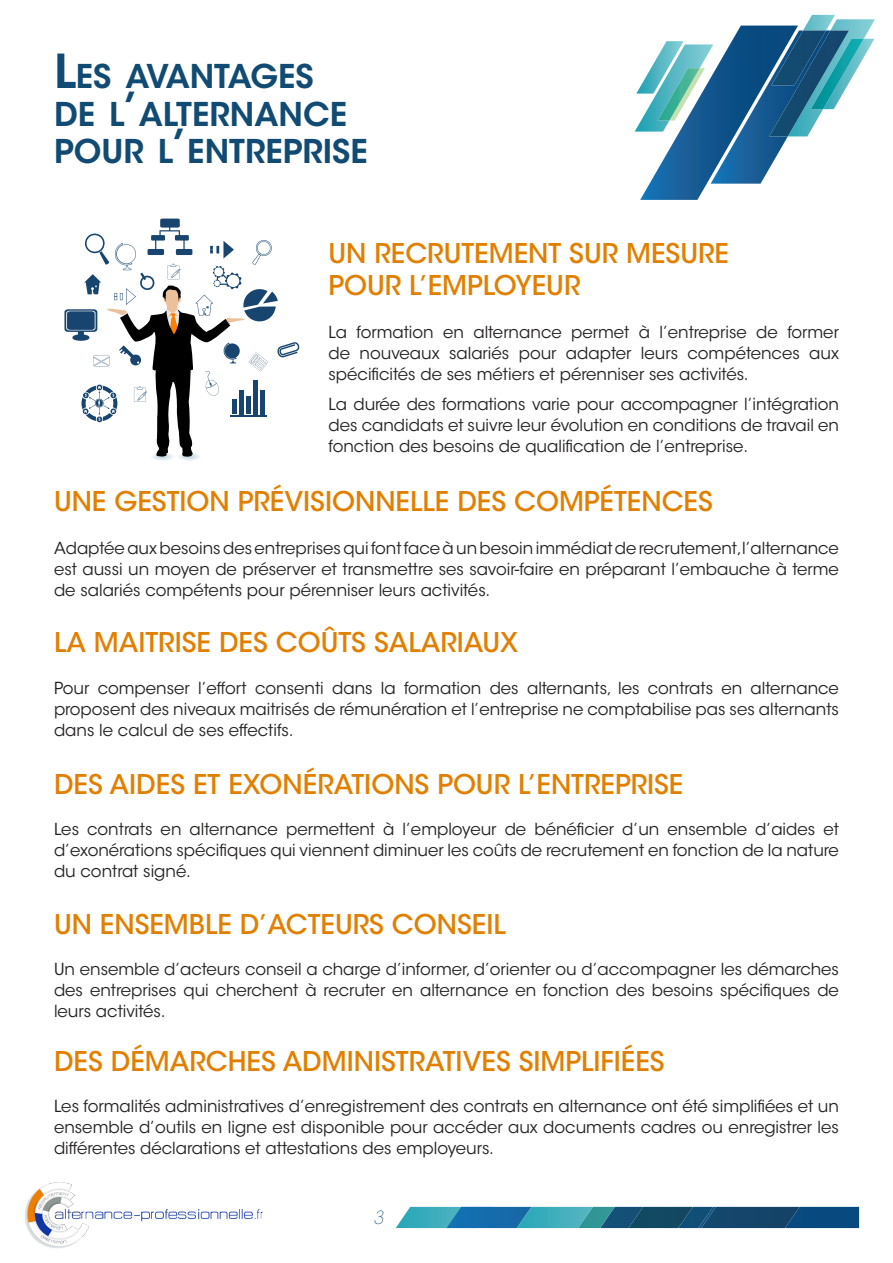
<style>
.page{position:relative;width:893px;height:1263px;background:#fff}
.page>*{position:absolute;margin:0;border:0;box-sizing:border-box;transform-origin:0 0}
.t1{font:600 32.55px "ITC Avant Garde Std";color:#114b73}
.t2{font:500 27px "ITC Avant Garde Std";color:#e17f00}
.t3{font:italic 200 18px "ITC Avant Garde Std";color:#114b73}
.t4{font:16.5px/21px "ITC Avant Garde Std";color:#231f20;text-align:justify}
.s1{font-size:46.5px}
</style>
<div class="page">
<img style="left:25px;top:1182px;width:239px;height:66px">
<svg style="left:396px;top:1207px;width:463px;height:21px;background:#216d90"></svg>
<svg style="left:635px;top:15px;width:239px;height:185px"></svg>
<svg style="left:64px;top:219px;width:235px;height:242px"></svg>
<p class="t1" style="left:54px;top:56px;width:261px"><span class="s1">L</span>ES AVANTAGES</p>
<p class="t1" style="left:54px;top:93px;width:295px">DE L<span class="s1">’</span>ALTERNANCE</p>
<p class="t1" style="left:54px;top:131px;width:315px">POUR L<span class="s1">’</span>ENTREPRISE</p>
<p class="t2" style="left:328px;top:237px;width:402px">UN RECRUTEMENT SUR MESURE</p>
<p class="t2" style="left:328px;top:269px;width:253px">POUR L’EMPLOYEUR</p>
<p class="t4" style="left:328px;top:322px;width:512px">La formation en alternance permet à l’entreprise de former de nouveaux salariés pour adapter leurs compétences aux spécificités de ses métiers et pérenniser ses activités.</p>
<p class="t4" style="left:328px;top:394px;width:512px">La durée des formations varie pour accompagner l’intégration des candidats et suivre leur évolution en conditions de travail en fonction des besoins de qualification de l’entreprise.</p>
<p class="t2" style="left:54px;top:485px;width:660px">UNE GESTION PRÉVISIONNELLE DES COMPÉTENCES</p>
<p class="t4" style="left:54px;top:538px;width:786px">Adaptée aux besoins des entreprises qui font face à un besoin immédiat de recrutement,l’alternance est aussi un moyen de préserver et transmettre ses savoir-faire en préparant l’embauche à terme de salariés compétents pour pérenniser leurs activités.</p>
<p class="t2" style="left:54px;top:625px;width:466px">LA MAITRISE DES COÛTS SALARIAUX</p>
<p class="t4" style="left:54px;top:678px;width:786px">Pour compenser l’effort consenti dans la formation des alternants, les contrats en alternance proposent des niveaux maitrisés de rémunération et l’entreprise ne comptabilise pas ses alternants dans le calcul de ses effectifs.</p>
<p class="t2" style="left:54px;top:767px;width:631px">DES AIDES ET EXONÉRATIONS POUR L’ENTREPRISE</p>
<p class="t4" style="left:54px;top:818px;width:786px">Les contrats en alternance permettent à l’employeur de bénéficier d’un ensemble d’aides et d’exonérations spécifiques qui viennent diminuer les coûts de recrutement en fonction de la nature du contrat signé.</p>
<p class="t2" style="left:54px;top:908px;width:453px">UN ENSEMBLE D’ACTEURS CONSEIL</p>
<p class="t4" style="left:54px;top:959px;width:786px">Un ensemble d’acteurs conseil a charge d’informer, d’orienter ou d’accompagner les démarches des entreprises qui cherchent à recruter en alternance en fonction des besoins spécifiques de leurs activités.</p>
<p class="t2" style="left:54px;top:1045px;width:612px">DES DÉMARCHES ADMINISTRATIVES SIMPLIFIÉES</p>
<p class="t4" style="left:54px;top:1096px;width:786px">Les formalités administratives d’enregistrement des contrats en alternance ont été simplifiées et un ensemble d’outils en ligne est disponible pour accéder aux documents cadres ou enregistrer les différentes déclarations et attestations des employeurs.</p>
<p class="t3" style="left:373px;top:1207px;width:11px">3</p>
</div>
